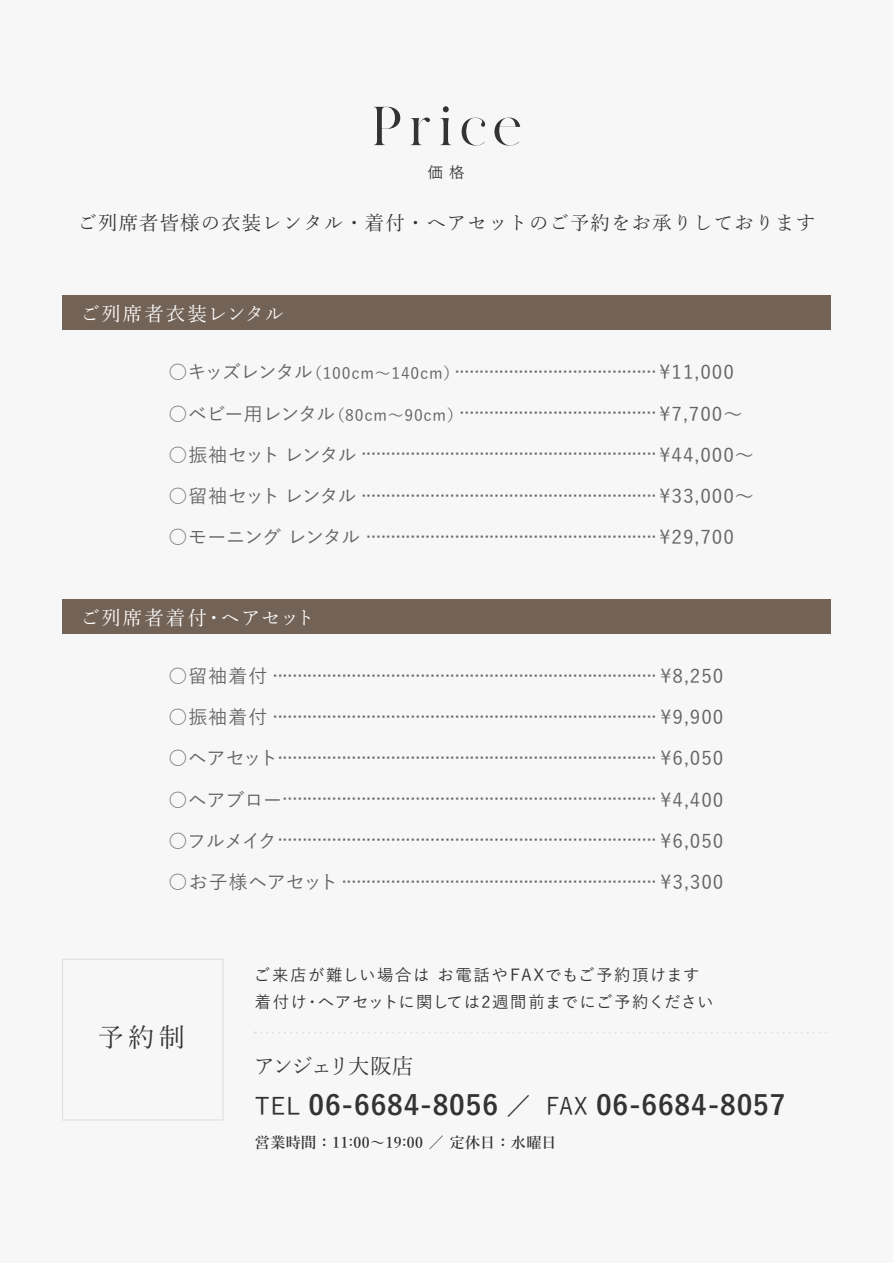
<style>
.page{position:relative;width:893px;height:1263px;background:#f7f7f7}
.page>*{position:absolute;margin:0;border:0;box-sizing:border-box;transform-origin:0 0}
.t1{font:54.75px "MADE Canvas";letter-spacing:.1em;color:#333}
.t2{font:700 27.45px "Yu Go";letter-spacing:.03em;color:#333}
.t3{font:26.4px "Yu Mincho";color:#333}
.t4{font:21.3px "Yu Mincho";letter-spacing:-.09em;color:#333}
.t5{font:19.5px "Yu Mincho";letter-spacing:.05em;color:#333}
.t6{font:19.5px "Yu Mincho";letter-spacing:.07em;color:#fff}
.t7{font:500 19.05px "Yu Go";letter-spacing:.01em;color:#666363}
.t8{font:500 19.05px "Yu Go";letter-spacing:-.07em;color:#666363}
.t9{font:500 19.05px "Yu Go";letter-spacing:-.02em;color:#666363}
.t10{font:500 19.05px "Yu Go";letter-spacing:-.06em;color:#666363}
.t11{font:500 19.05px "Yu Go";letter-spacing:-.045em;color:#666363}
.t12{font:500 19.05px/41.1px "Yu Go";letter-spacing:.05em;color:#666363}
.t13{font:500 16.35px/27.3px "Yu Go";letter-spacing:.08em;color:#333}
.t14{font:500 15.3px "Yu Go";color:#333}
.t15{font:600 15px "Yu Min";letter-spacing:.03em;color:#333}
.s1{font-weight:500;font-size:24px}
</style>
<div class="page">
<div style="left:62px;top:295px;width:768px;height:35px;background:#736357"></div>
<div style="left:62px;top:599px;width:768px;height:35px;background:#736357"></div>
<div style="left:62px;top:959px;width:162px;height:161px;border:1px solid #e2e0e0"></div>
<svg style="left:255px;top:1031px;width:572px;height:2px"></svg>
<h1 class="t1" style="left:371px;top:97px;width:153px">Price</h1>
<p class="t14" style="left:428px;top:158px;width:38px">価 格</p>
<p class="t5" style="left:78px;top:205px;width:739px">ご列席者皆様の衣装レンタル・着付・へアセットのご予約をお承りしております</p>
<p class="t6" style="left:81px;top:296px;width:205px">ご列席者衣装レンタル</p>
<p class="t8" style="left:169px;top:348px;width:489px">○キッズレンタル<sub>（100cm～140cm）</sub>.........................................</p>
<p class="t11" style="left:169px;top:390px;width:489px">○ベビー用レンタル<sub>（80cm～90cm）</sub>........................................</p>
<p class="t8" style="left:169px;top:431px;width:489px">○振袖セット レンタル ............................................................</p>
<p class="t8" style="left:169px;top:472px;width:489px">○留袖セット レンタル ............................................................</p>
<p class="t10" style="left:169px;top:513px;width:489px">○モーニング レンタル ...........................................................</p>
<p class="t12" style="left:660px;top:349px;width:96px">¥11,000 ¥7,700～¥44,000～¥33,000～¥29,700</p>
<p class="t6" style="left:81px;top:599px;width:236px">ご列席者着付・ヘアセット</p>
<p class="t7" style="left:169px;top:652px;width:556px">○留袖着付 .............................................................................. ¥8,250</p>
<p class="t7" style="left:169px;top:693px;width:556px">○振袖着付 .............................................................................. ¥9,900</p>
<p class="t7" style="left:169px;top:734px;width:556px">○ヘアセット............................................................................. ¥6,050</p>
<p class="t7" style="left:169px;top:775px;width:556px">○ヘアブロー............................................................................ ¥4,400</p>
<p class="t9" style="left:169px;top:817px;width:556px">○フルメイク............................................................................. ¥6,050</p>
<p class="t7" style="left:169px;top:858px;width:556px">○お子様ヘアセット ................................................................ ¥3,300</p>
<h3 class="t3" style="left:98px;top:1013px;width:89px">予約制</h3>
<p class="t13" style="left:254px;top:959px;width:461px">ご来店が難しい場合は お電話やFAXでもご予約頂けます着付け・へアセットに関しては2週間前までにご予約ください</p>
<p class="t4" style="left:254px;top:1046px;width:161px">アンジェリ大阪店</p>
<h2 class="t2" style="left:255px;top:1089px;width:532px"><span class="s1">TEL</span> 06-6684-8056 <span class="s1">／ FAX</span> 06-6684-8057</h2>
<p class="t15" style="left:255px;top:1134px;width:303px">営業時間：11:00～19:00 ／ 定休日：水曜日</p>
</div>
